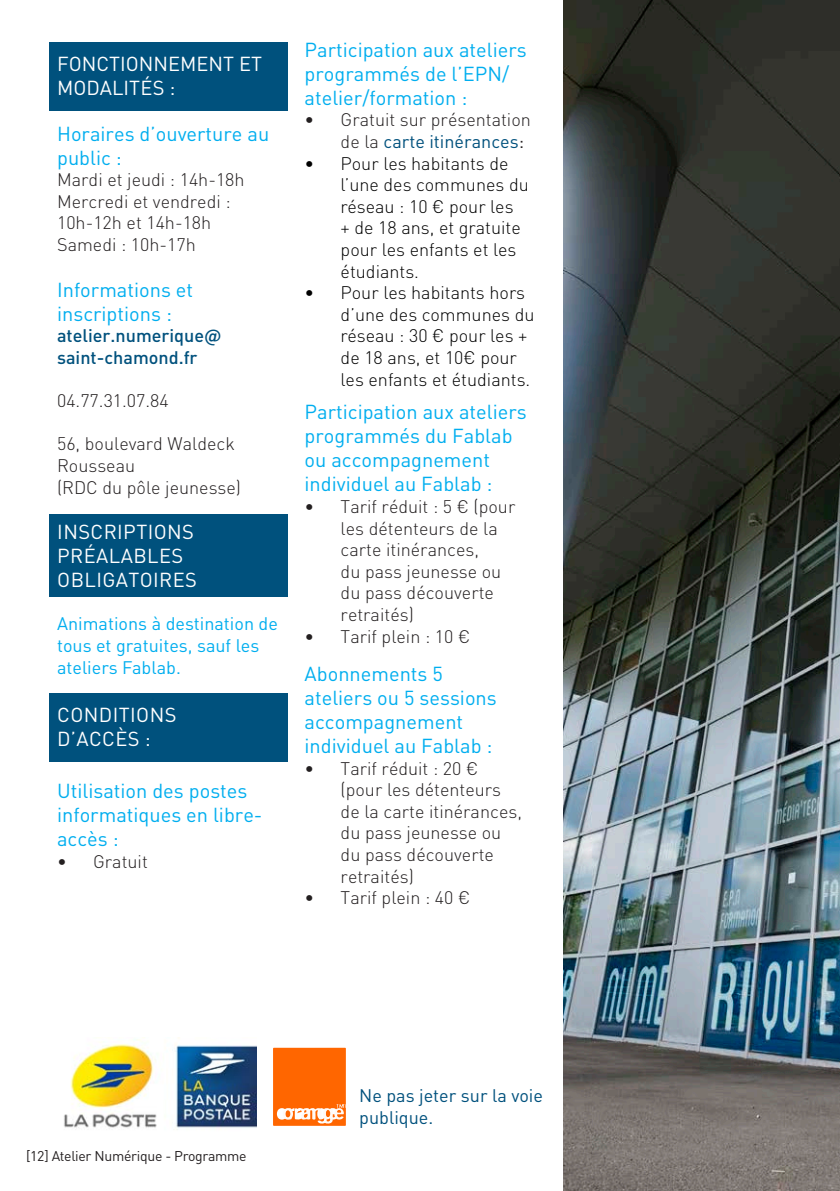
<style>
.page{position:relative;width:840px;height:1191px;background:#fff}
.page>*{position:absolute;margin:0;border:0;box-sizing:border-box;transform-origin:0 0}
.t1{font:20px/24px "DIN Pro";color:#00aeef}
.t2{font:20px/24px "DIN Pro";letter-spacing:.02em;color:#fff}
.t3{font:20px/24px "DIN Pro";color:#fff}
.t4{font:300 18px/21.6px "DIN Pro";color:#231f20}
.t5{font:300 18px/21.6px "DIN Pro";color:#000}
.t6{font:18px/21.6px "DIN Pro";color:#00aeef}
.t7{font:500 18px "DIN Pro";color:#00517d}
.t8{font:18px/21.6px "DIN Pro";color:#00517d}
.t9{font:14px "DIN Pro";letter-spacing:-.02em;color:#231f20}
.s1{font-weight:400;color:#00517d}
.s2{font-weight:400}
</style>
<div class="page">
<div style="left:49px;top:514px;width:238px;height:82px;background:#00517d"></div>
<div style="left:49px;top:693px;width:238px;height:68px;background:#00517d"></div>
<img style="left:563px;top:0;width:276px;height:1191px">
<img style="left:64px;top:1037px;width:192px;height:93px">
<div style="left:49px;top:43px;width:238px;height:68px;background:#00517d"></div>
<svg style="left:273px;top:1047px;width:73px;height:78px;background:#ff771d"></svg>
<p class="t3" style="left:57px;top:50px;width:206px">FONCTIONNEMENT ET<br>MODALITÉS :</p>
<p class="t1" style="left:57px;top:119px;width:214px">Horaires d’ouverture au public :</p>
<p class="t4" style="left:57px;top:167px;width:189px">Mardi et jeudi : 14h-18h</p>
<p class="t4" style="left:57px;top:189px;width:175px">Mercredi et vendredi :<br>10h-12h et 14h-18h</p>
<p class="t4" style="left:57px;top:232px;width:140px">Samedi : 10h-17h</p>
<p class="t1" style="left:57px;top:275px;width:137px">Informations et inscriptions :</p>
<p class="t7" style="left:57px;top:321px;width:166px">atelier.numerique@</p>
<p class="t7" style="left:57px;top:343px;width:142px">saint-chamond.fr</p>
<p class="t4" style="left:57px;top:388px;width:113px">04.77.31.07.84</p>
<p class="t4" style="left:57px;top:431px;width:179px">56, boulevard Waldeck<br>Rousseau</p>
<p class="t4" style="left:57px;top:474px;width:185px">(RDC du pôle jeunesse)</p>
<p class="t2" style="left:57px;top:518px;width:141px">INSCRIPTIONS<br>PRÉALABLES<br>OBLIGATOIRES</p>
<p class="t6" style="left:57px;top:611px;width:222px">Animations à destination de tous et gratuites, sauf les ateliers Fablab.</p>
<p class="t2" style="left:57px;top:700px;width:121px">CONDITIONS</p>
<p class="t2" style="left:57px;top:724px;width:95px">D’ACCÈS :</p>
<p class="t1" style="left:57px;top:777px;width:207px">Utilisation des postes informatiques en libre&shy;accès :</p>
<p class="t4" style="left:57px;top:849px;width:92px">• Gratuit</p>
<p class="t1" style="left:304px;top:36px;width:223px">Participation aux ateliers programmés de l’EPN/ atelier/formation :</p>
<p class="t4" style="left:340px;top:107px;width:192px;text-indent:-36px">• Gratuit sur présentation de la <span class="s1">carte itinérances</span><span class="s2">:</span></p>
<p class="t5" style="left:340px;top:151px;width:189px;text-indent:-36px">• Pour les habitants de l’une des communes du réseau : 10 € pour les<br>+ de 18 ans, et gratuite pour les enfants et les étudiants.</p>
<p class="t5" style="left:340px;top:280px;width:195px;text-indent:-36px">• Pour les habitants hors d’une des communes du réseau : 30 € pour les + de 18 ans, et 10€ pour les enfants et étudiants.</p>
<p class="t1" style="left:304px;top:398px;width:223px">Participation aux ateliers programmés du Fablab ou accompagnement individuel au Fablab :</p>
<p class="t4" style="left:340px;top:494px;width:176px;text-indent:-36px">• Tarif réduit : 5 € (pour les détenteurs de la carte itinérances,<br>du pass jeunesse ou du pass découverte retraités)</p>
<p class="t4" style="left:304px;top:623px;width:167px">• Tarif plein : 10 €</p>
<p class="t1" style="left:304px;top:660px;width:193px">Abonnements 5 ateliers ou 5 sessions accompagnement individuel au Fablab :</p>
<p class="t4" style="left:340px;top:755px;width:183px;text-indent:-36px">• Tarif réduit : 20 € (pour les détenteurs de la carte itinérances, du pass jeunesse ou du pass découverte retraités)</p>
<p class="t4" style="left:304px;top:885px;width:167px">• Tarif plein : 40 €</p>
<p class="t9" style="left:26px;top:1145px;width:222px">[12] Atelier Numérique - Programme</p>
<p class="t8" style="left:359px;top:1083px;width:185px">Ne pas jeter sur la voie publique.</p>
</div>
